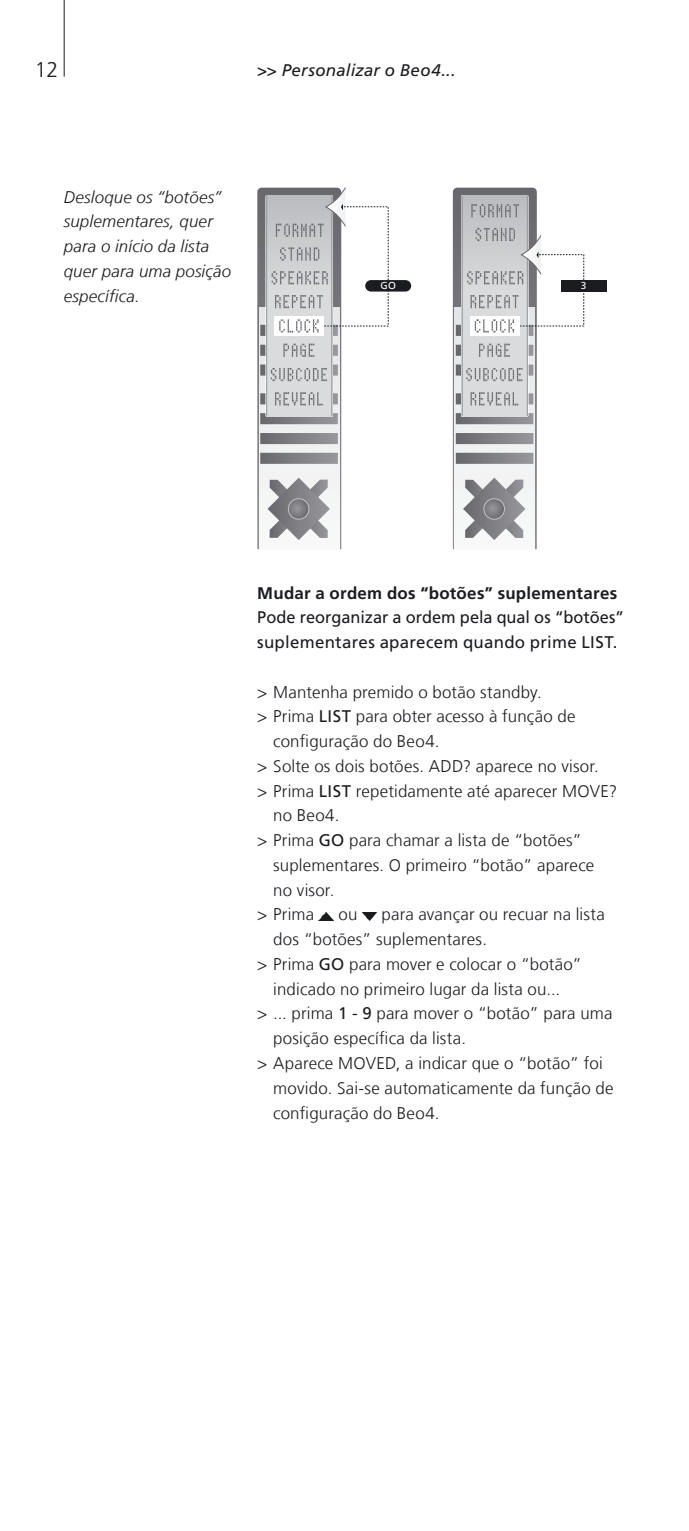
<style>
.page{position:relative;width:689px;height:1531px;background:#fff}
.page>*{position:absolute;margin:0;border:0;box-sizing:border-box;transform-origin:0 0}
.t1{font:300 21.38px "Frutiger";color:#1b1c20}
.t2{font:300 16.88px "Frutiger LT Com";letter-spacing:.01em;color:#1b1c20}
.t3{font:italic 300 16.88px/24.8px "Frutiger LT Com";letter-spacing:.01em;color:#1b1c20}
.t4{font:16.88px/24.8px "Frutiger LT Com";letter-spacing:.01em;color:#1b1c20}
.t5{font:700 16.88px "Frutiger LT Com";letter-spacing:.015em;color:#1b1c20}
.t6{font:italic 16.88px "Frutiger LT Com";letter-spacing:.015em;color:#1b1c20}
.t7{font:10.12px "Frutiger";color:#fff}
.s1{font-weight:400}
</style>
<div class="page">
<img style="left:319px;top:913px;width:15px;height:7px">
<img style="left:362px;top:913px;width:15px;height:7px">
<div style="left:365px;top:280px;width:46px;height:12px;background:#1b1c20;border-radius:6px"></div>
<svg style="left:257px;top:187px;width:132px;height:362px"></svg>
<div style="left:561px;top:280px;width:46px;height:12px;background:#1b1c20"></div>
<svg style="left:453px;top:188px;width:131px;height:361px"></svg>
<hr style="left:64px;top:0;width:1px;height:77px;background:#1b1c20">
<p class="t1" style="left:35px;top:57px;width:25px">12</p>
<p class="t6" style="left:257px;top:60px;width:200px">&gt;&gt; Personalizar o Beo4...</p>
<p class="t3" style="left:64px;top:184px;width:169px">Desloque os “botões” suplementares, quer para o início da lista quer para uma posição específica.</p>
<p class="t7" style="left:380px;top:280px;width:17px">GO</p>
<p class="t7" style="left:581px;top:280px;width:7px">3</p>
<p class="t5" style="left:257px;top:583px;width:361px">Mudar a ordem dos “botões” suplementares</p>
<p class="t4" style="left:257px;top:605px;width:368px">Pode reorganizar a ordem pela qual os “botões” suplementares aparecem quando prime LIST.</p>
<p class="t2" style="left:257px;top:682px;width:286px">&gt; Mantenha premido o botão standby.</p>
<p class="t2" style="left:257px;top:707px;width:320px">&gt; Prima <span class="s1">LIST</span> para obter acesso à função de</p>
<p class="t2" style="left:273px;top:731px;width:168px">configuração do Beo4.</p>
<p class="t2" style="left:257px;top:756px;width:343px">&gt; Solte os dois botões. ADD? aparece no visor.</p>
<p class="t2" style="left:257px;top:781px;width:361px">&gt; Prima <span class="s1">LIST</span> repetidamente até aparecer MOVE?</p>
<p class="t2" style="left:273px;top:806px;width:68px">no Beo4.</p>
<p class="t2" style="left:257px;top:830px;width:326px">&gt; Prima <span class="s1">GO</span> para chamar a lista de “botões”</p>
<p class="t2" style="left:273px;top:855px;width:322px">suplementares. O primeiro “botão” aparece</p>
<p class="t2" style="left:273px;top:880px;width:63px">no visor.</p>
<p class="t2" style="left:257px;top:905px;width:58px">&gt; Prima</p>
<p class="t2" style="left:338px;top:905px;width:20px">ou</p>
<p class="t2" style="left:381px;top:905px;width:225px">para avançar ou recuar na lista</p>
<p class="t2" style="left:273px;top:929px;width:215px">dos “botões” suplementares.</p>
<p class="t2" style="left:257px;top:954px;width:326px">&gt; Prima <span class="s1">GO</span> para mover e colocar o “botão”</p>
<p class="t2" style="left:273px;top:979px;width:288px">indicado no primeiro lugar da lista ou...</p>
<p class="t2" style="left:257px;top:1004px;width:357px">&gt; ... prima <span class="s1">1 - 9</span> para mover o “botão” para uma</p>
<p class="t2" style="left:273px;top:1028px;width:194px">posição específica da lista.</p>
<p class="t2" style="left:257px;top:1053px;width:347px">&gt; Aparece MOVED, a indicar que o “botão” foi</p>
<p class="t2" style="left:273px;top:1078px;width:342px">movido. Sai-se automaticamente da função de</p>
<p class="t2" style="left:273px;top:1103px;width:168px">configuração do Beo4.</p>
</div>
